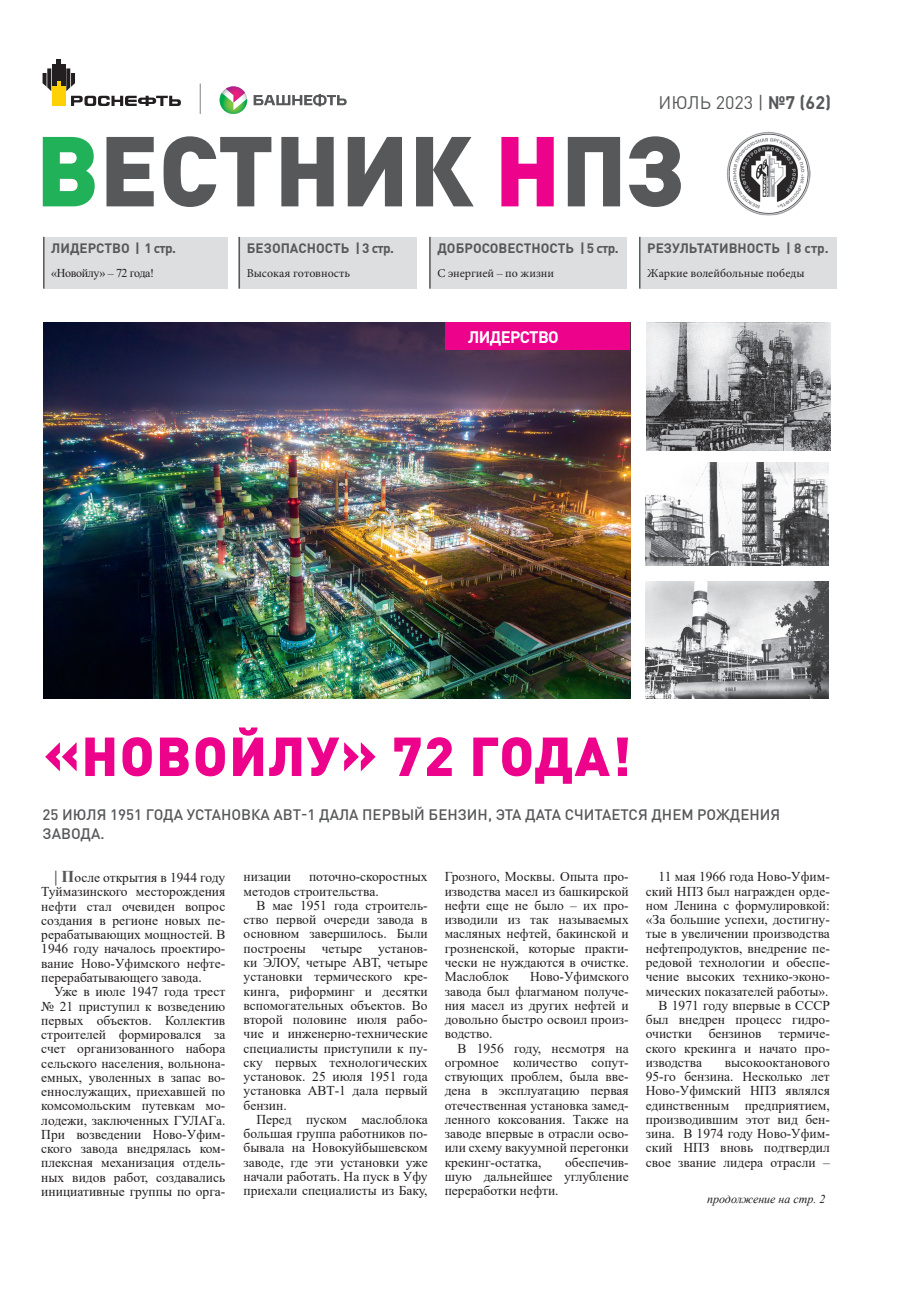
<style>
.page{position:relative;width:915px;height:1306px;background:#fff}
.page>*{position:absolute;margin:0;border:0;box-sizing:border-box;transform-origin:0 0}
.t1{font:900 97.5px "DIN Pro";color:#57585a}
.ЗАГОЛОВОК{font:900 54px "DIN Pro";letter-spacing:.03em;color:#ed028c}
.t2{font:18px "DIN Pro";color:#57585a}
.подзаголовок{font:700 16.5px "DIN Pro";letter-spacing:-.04em;color:#fff}
._1_абзац{font:500 15px/19.5px "DIN Pro";color:#57585a}
.текст{font:13.5px/14.2px "Times New Roman";color:#231f20;text-align:justify}
.подзаголовок-2{font:700 13.5px "DIN Pro";color:#57585a}
.t3{font:12px "Minion Pro";color:#231f20}
.текст-2{font:italic 12px "Times New Roman";color:#231f20}
.текст-3{font:12px "Times New Roman";letter-spacing:-.03em;color:#231f20}
.s1{font-weight:700}
.s2{color:#21b259}
.s3{color:#ed028c}
.s4{font-family:"Times New Roman"}
.s5{font-weight:700;font-size:16.5px;color:#57585a}
</style>
<div class="page">
<img style="left:43px;top:322px;width:586px;height:377px">
<img style="left:726px;top:132px;width:83px;height:83px">
<div style="left:43px;top:237px;width:184px;height:51px;background:#dddee0"></div>
<hr style="left:43px;top:237px;width:2px;height:51px;background:#57585a">
<div style="left:238px;top:237px;width:179px;height:51px;background:#dddee0"></div>
<hr style="left:238px;top:237px;width:2px;height:51px;background:#57585a">
<div style="left:638px;top:237px;width:198px;height:51px;background:#dddee0"></div>
<hr style="left:638px;top:237px;width:2px;height:51px;background:#57585a">
<div style="left:429px;top:237px;width:197px;height:51px;background:#dddee0"></div>
<hr style="left:429px;top:237px;width:1px;height:51px;background:#57585a">
<svg style="left:219px;top:86px;width:28px;height:28px"></svg>
<svg style="left:253px;top:94px;width:93px;height:12px"></svg>
<hr style="left:52px;top:86px;width:4px;height:20px;background:#fed105">
<hr style="left:57px;top:82px;width:4px;height:24px;background:#fed105">
<hr style="left:61px;top:86px;width:4px;height:20px;background:#fed105">
<svg style="left:43px;top:68px;width:8px;height:23px"></svg>
<hr style="left:52px;top:64px;width:4px;height:21px;background:#231f20">
<hr style="left:57px;top:60px;width:4px;height:21px;background:#231f20">
<hr style="left:61px;top:64px;width:4px;height:21px;background:#231f20">
<svg style="left:66px;top:68px;width:115px;height:38px"></svg>
<hr style="left:200px;top:84px;width:1px;height:30px;background:#808285">
<div style="left:445px;top:322px;width:184px;height:28px;background:#ed028c"></div>
<img style="left:645px;top:462px;width:183px;height:103px">
<img style="left:646px;top:322px;width:184px;height:128px">
<img style="left:645px;top:581px;width:183px;height:118px">
<p class="t2" style="left:658px;top:91px;width:174px">ИЮЛЬ 2023 | <span class="s1">№7 (62)</span></p>
<p class="t1" style="left:36px;top:105px;width:651px"><span class="s2">В</span>ЕСТНИК <span class="s3">Н</span>ПЗ</p>
<p class="подзаголовок-2" style="left:51px;top:239px;width:126px">ЛИДЕРСТВО | 1 стр.</p>
<p class="текст-3" style="left:51px;top:264px;width:104px">«Новойлу» – 72 года!</p>
<p class="подзаголовок-2" style="left:247px;top:239px;width:149px">БЕЗОПАСНОСТЬ | 3 стр.</p>
<p class="t3" style="left:247px;top:265px;width:105px">Высокая готовность</p>
<p class="подзаголовок-2" style="left:437px;top:239px;width:183px">ДОБРОСОВЕСТНОСТЬ | 5 стр.</p>
<p class="t3" style="left:437px;top:265px;width:118px">С энергией <span class="s4">–</span> по жизни</p>
<p class="подзаголовок" style="left:468px;top:325px;width:92px">ЛИДЕРСТВО</p>
<p class="подзаголовок-2" style="left:647px;top:239px;width:183px">РЕЗУЛЬТАТИВНОСТЬ | 8 стр.</p>
<p class="t3" style="left:647px;top:265px;width:159px">Жаркие волейбольные победы</p>
<p class="ЗАГОЛОВОК" style="left:43px;top:719px;width:589px">«НОВОЙЛУ» 72 ГОДА!</p>
<p class="_1_абзац" style="left:43px;top:804px;width:739px">25 ИЮЛЯ 1951 ГОДА УСТАНОВКА АВТ-1 ДАЛА ПЕРВЫЙ БЕНЗИН, ЭТА ДАТА СЧИТАЕТСЯ ДНЕМ РОЖДЕНИЯ<br>ЗАВОДА.</p>
<p class="текст" style="left:41px;top:870px;width:185px;text-indent:13px"><span class="s5">| П</span>осле открытия в 1944 году Туймазинского месторождения нефти стал очевиден вопрос создания в регионе новых пе&shy;рерабатывающих мощностей. В 1946 году началось проектиро&shy;вание Ново-Уфимского нефте&shy;перерабатывающего завода.</p>
<p class="текст" style="left:41px;top:984px;width:185px;text-indent:13px">Уже в июле 1947 года трест № 21 приступил к возведению первых объектов. Коллектив строителей формировался за счет организованного набора сельского населения, вольнона&shy;емных, уволенных в запас во&shy;еннослужащих, приехавшей по комсомольским путевкам мо&shy;лодежи, заключенных ГУЛАГа.<br>При возведении Ново-Уфим&shy;ского завода внедрялась ком&shy;плексная механизация отдель&shy;ных видов работ, создавались инициативные группы по орга-</p>
<p class="текст" style="left:243px;top:869px;width:185px;text-indent:65px">поточно-скоростных методов строительства.</p>
<p class="текст" style="left:243px;top:897px;width:185px;text-indent:13px">В мае 1951 года строитель&shy;ство первой очереди завода в основном завершилось. Были построены четыре установ&shy;ки ЭЛОУ, четыре АВТ, четыре установки термического кре&shy;кинга, риформинг и десятки вспомогательных объектов. Во второй половине июля рабо&shy;чие и инженерно-технические специалисты приступили к пу&shy;ску первых технологических установок. 25 июля 1951 года установка АВТ-1 дала первый бензин.</p>
<p class="текст" style="left:243px;top:1111px;width:185px;text-indent:13px">Перед пуском маслоблока большая группа работников по&shy;бывала на Новокуйбышевском заводе, где эти установки уже начали работать. На пуск в Уфу приехали специалисты из Баку,</p>
<p class="текст" style="left:243px;top:869px;width:49px">низации</p>
<p class="текст" style="left:444px;top:869px;width:185px">Грозного, Москвы. Опыта про&shy;изводства масел из башкирской нефти еще не было – их про&shy;изводили из так называемых масляных нефтей, бакинской и грозненской, которые практи&shy;чески не нуждаются в очистке.<br>Маслоблок</p>
<p class="текст" style="left:444px;top:969px;width:185px;text-indent:85px">Ново-Уфимского завода был флагманом получе&shy;ния масел из других нефтей и довольно быстро освоил произ&shy;водство.</p>
<p class="текст" style="left:444px;top:1040px;width:185px;text-indent:13px">В 1956 году, несмотря на огромное количество сопут&shy;ствующих проблем, была вве&shy;дена в эксплуатацию первая отечественная установка замед&shy;ленного коксования. Также на заводе впервые в отрасли осво&shy;или схему вакуумной перегонки крекинг-остатка,</p>
<p class="текст" style="left:444px;top:1154px;width:185px;text-indent:120px">обеспечив&shy;шую дальнейшее углубление переработки нефти.</p>
<p class="текст" style="left:645px;top:869px;width:185px;text-indent:13px">11 мая 1966 года Ново-Уфим&shy;ский НПЗ был награжден орде&shy;ном Ленина с формулировкой: «За большие успехи, достигну&shy;тые в увеличении производства нефтепродуктов, внедрение пе&shy;редовой технологии и обеспе&shy;чение высоких технико-эконо&shy;мических показателей работы».</p>
<p class="текст" style="left:645px;top:997px;width:185px;text-indent:13px">В 1971 году впервые в СССР был внедрен процесс гидро&shy;очистки бензинов термиче&shy;ского крекинга и начато про&shy;изводства</p>
<p class="текст" style="left:645px;top:1054px;width:185px;text-indent:79px">высокооктанового 95-го бензина. Несколько лет Ново-Уфимский НПЗ являлся единственным предприятием, производившим этот вид бен&shy;зина. В 1974 году Ново-Уфим&shy;ский НПЗ вновь подтвердил свое звание лидера отрасли –</p>
<p class="текст-2" style="left:706px;top:1190px;width:120px">продолжение на стр. 2</p>
</div>
